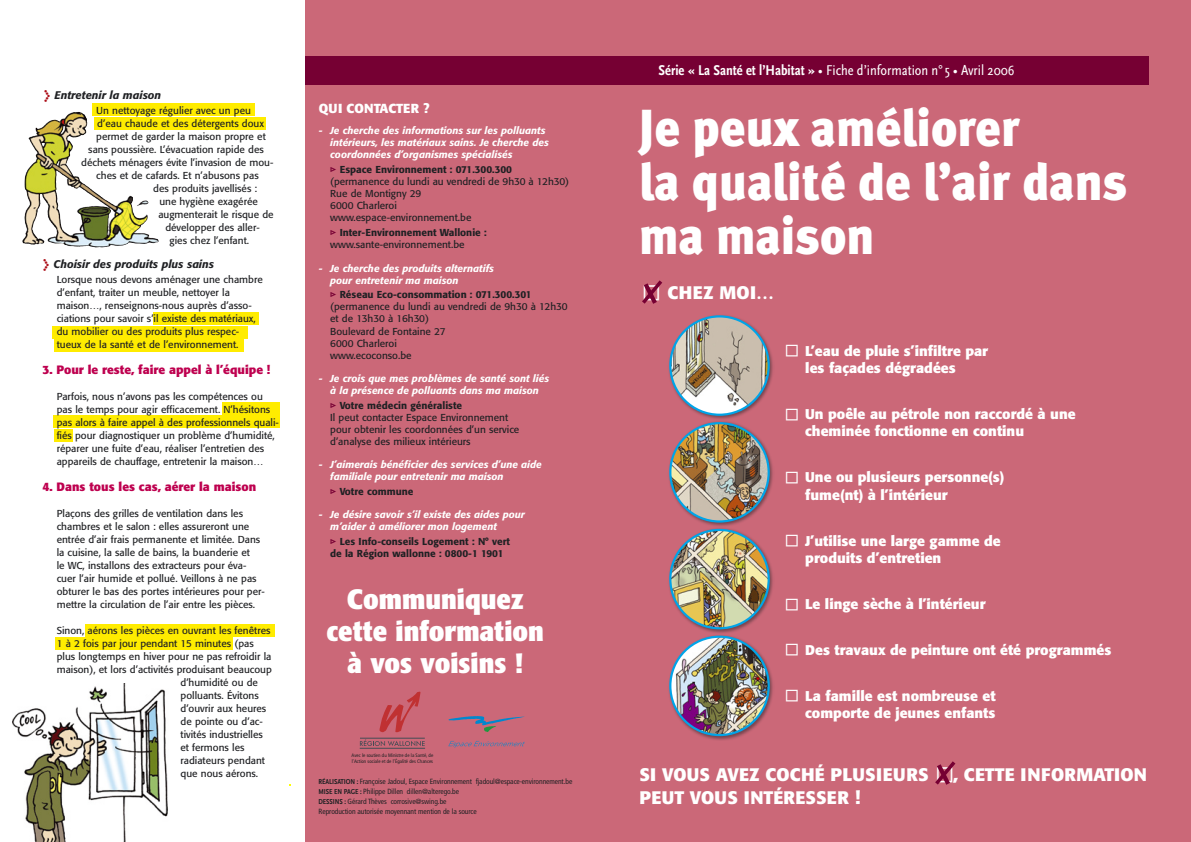
<style>
.page{position:relative;width:1191px;height:842px;background:#fff}
.page>*{position:absolute;margin:0;border:0;box-sizing:border-box;transform-origin:0 0}
.t1{font:900 52px/54px "Meta";color:#fff;scale:.95 1}
.t2{font:700 condensed 27.7px/32.1px "Formata";color:#fff;text-align:center;scale:1.09 1}
.t3{font:700 18px "Formata";letter-spacing:.02em;color:#fff}
.t4{font:14.8px "Scala Sans Regular Con";color:#fff}
.t5{font:700 14px/17.5px "Formata";color:#fff}
.t6{font:700 13px "Formata";color:#fff}
.t7{font:700 12px "Formata";color:#be004f}
.t8{font:italic 500 11px "Formata";color:#202124}
.t9{font:10px/13px "Formata";color:#202124}
.t10{font:italic 500 10px/12px "Formata";color:#fff}
.t11{font:500 10px/12px "Formata";color:#202124}
.t12{font:condensed 7.5px/10px "Frutiger";letter-spacing:-.01em;color:#202124}
.t13{font:condensed 5px/6px "Frutiger";color:#202124}
.s1{font-family:"Meta Black Caps Expert";font-weight:400;font-style:normal;color:#ac0d17}
.s2{font-family:"Meta Black Caps Expert";color:#760033}
.s3{font-weight:500}
.s4{font-family:"Meta Black Caps Expert";font-weight:400;color:#760033}
.s5{font-weight:400}
.s6{font-family:"Scala Sans Bold Con";font-stretch:normal}
.s7{font-family:"Scala Sans Bold Con"}
</style>
<div class="page">
<div style="left:85px;top:624px;width:190px;height:12px;background:#ffec00"></div>
<div style="left:55px;top:637px;width:178px;height:13px;background:#ffec00"></div>
<div style="left:222px;top:403px;width:57px;height:12px;background:#ffec00"></div>
<div style="left:54px;top:415px;width:226px;height:13px;background:#ffec00"></div>
<div style="left:54px;top:429px;width:19px;height:13px;background:#ffec00"></div>
<div style="left:153px;top:312px;width:106px;height:13px;background:#ffec00"></div>
<div style="left:52px;top:326px;width:195px;height:13px;background:#ffec00"></div>
<div style="left:54px;top:339px;width:190px;height:12px;background:#ffec00"></div>
<div style="left:92px;top:103px;width:162px;height:13px;background:#ffec00"></div>
<div style="left:94px;top:117px;width:172px;height:13px;background:#ffec00"></div>
<div style="left:305px;top:0;width:886px;height:842px;background:#cb6878"></div>
<div style="left:667px;top:527px;width:107px;height:107px;background:#202124;opacity:.5"></div>
<img style="left:670px;top:530px;width:98px;height:98px;border-radius:50%">
<div style="left:669px;top:529px;width:101px;height:100px;border:2px solid #00a4e8;border-radius:50%"></div>
<div style="left:667px;top:420px;width:107px;height:107px;background:#202124;opacity:.5"></div>
<img style="left:670px;top:423px;width:98px;height:98px;border-radius:50%">
<div style="left:669px;top:422px;width:101px;height:101px;border:2px solid #00a4e8;border-radius:50%"></div>
<div style="left:667px;top:633px;width:107px;height:108px;background:#202124;opacity:.5"></div>
<img style="left:670px;top:637px;width:98px;height:98px;border-radius:50%">
<div style="left:669px;top:636px;width:101px;height:100px;border:2px solid #00a4e8;border-radius:50%"></div>
<div style="left:667px;top:313px;width:107px;height:108px;background:#202124;opacity:.5"></div>
<img style="left:670px;top:316px;width:98px;height:99px;border-radius:50%">
<div style="left:669px;top:315px;width:101px;height:101px;border:2px solid #00a4e8;border-radius:50%"></div>
<div style="left:305px;top:57px;width:843px;height:28px;background:#760033"></div>
<svg style="left:448px;top:716px;width:76px;height:16px"></svg>
<svg style="left:448px;top:741px;width:77px;height:7px"></svg>
<svg style="left:360px;top:739px;width:65px;height:7px"></svg>
<svg style="left:379px;top:692px;width:42px;height:41px"></svg>
<hr style="left:360px;top:748px;width:65px;height:1px;background:#444c55">
<hr style="left:360px;top:738px;width:65px;height:1px;background:#444c55">
<img style="left:66px;top:114px;width:23px;height:74px">
<img style="left:13px;top:683px;width:155px;height:159px">
<svg style="left:642px;top:280px;width:20px;height:24px"></svg>
<svg style="left:935px;top:761px;width:21px;height:24px"></svg>
<p class="t8" style="left:44px;top:88px;width:119px"><span class="s1">l</span> Entretenir la maison</p>
<p class="t9" style="left:96px;top:104px;width:156px">Un nettoyage régulier avec un peu</p>
<p class="t9" style="left:97px;top:117px;width:168px">d’eau chaude et des détergents doux</p>
<p class="t9" style="left:96px;top:130px;width:171px">permet de garder la maison propre et</p>
<p class="t9" style="left:88px;top:143px;width:177px">sans poussière. L’évacuation rapide des</p>
<p class="t9" style="left:81px;top:156px;width:194px">déchets ménagers évite l’invasion de mou-</p>
<p class="t9" style="left:96px;top:169px;width:164px">ches et de cafards. Et n’abusons pas</p>
<p class="t9" style="left:153px;top:182px;width:105px">des produits javellisés :</p>
<p class="t9" style="left:159px;top:195px;width:100px">une hygiène exagérée</p>
<p class="t9" style="left:158px;top:208px;width:117px">augmenterait le risque de</p>
<p class="t9" style="left:165px;top:221px;width:96px">développer des aller-</p>
<p class="t9" style="left:169px;top:234px;width:81px">gies chez l’enfant.</p>
<p class="t8" style="left:43px;top:257px;width:173px"><span class="s1">l</span> Choisir des produits plus sains</p>
<p class="t9" style="left:57px;top:273px;width:208px">Lorsque nous devons aménager une chambre d’enfant, traiter un meuble, nettoyer la maison…, renseignons-nous auprès d’asso&shy;ciations pour savoir s’il existe des matériaux, du mobilier ou des produits plus respec&shy;tueux de la santé et de l’environnement.</p>
<p class="t7" style="left:43px;top:362px;width:229px">3. Pour le reste, faire appel à l’équipe !</p>
<p class="t9" style="left:57px;top:390px;width:224px">Parfois, nous n’avons pas les compétences ou pas le temps pour agir efficacement. N’hésitons pas alors à faire appel à des professionnels quali&shy;fiés pour diagnostiquer un problème d’humidité, réparer une fuite d’eau, réaliser l’entretien des appareils de chauffage, entretenir la maison…</p>
<p class="t7" style="left:43px;top:479px;width:215px">4. Dans tous les cas, aérer la maison</p>
<p class="t9" style="left:57px;top:507px;width:210px">Plaçons des grilles de ventilation dans les chambres et le salon : elles assureront une entrée d’air frais permanente et limitée. Dans la cuisine, la salle de bains, la buanderie et<br>le WC, installons des extracteurs pour éva&shy;cuer l’air humide et pollué. Veillons à ne pas obturer le bas des portes intérieures pour per&shy;mettre la circulation de l’air entre les pièces.</p>
<p class="t9" style="left:57px;top:624px;width:215px">Sinon, aérons les pièces en ouvrant les fenêtres</p>
<p class="t9" style="left:57px;top:637px;width:198px">1 à 2 fois par jour pendant 15 minutes (pas</p>
<p class="t9" style="left:57px;top:650px;width:216px">plus longtemps en hiver pour ne pas refroidir la</p>
<p class="t9" style="left:57px;top:663px;width:217px">maison), et lors d’activités produisant beaucoup</p>
<p class="t9" style="left:180px;top:676px;width:79px">d’humidité ou de</p>
<p class="t9" style="left:180px;top:689px;width:80px">polluants. Évitons</p>
<p class="t9" style="left:180px;top:702px;width:87px">d’ouvrir aux heures</p>
<p class="t9" style="left:180px;top:715px;width:84px">de pointe ou d’ac-</p>
<p class="t9" style="left:180px;top:728px;width:84px">tivités industrielles</p>
<p class="t9" style="left:180px;top:741px;width:65px">et fermons les</p>
<p class="t9" style="left:180px;top:754px;width:86px">radiateurs pendant</p>
<p class="t9" style="left:180px;top:767px;width:79px">que nous aérons.</p>
<h3 class="t6" style="left:319px;top:101px;width:112px">QUI CONTACTER ?</h3>
<p class="t10" style="left:330px;top:124px;width:220px;text-indent:-11px">- Je cherche des informations sur les polluants intérieurs, les matériaux sains. Je cherche des coordonnées d’organismes spécialisés</p>
<p class="t9" style="left:330px;top:163px;width:240px;line-height:12px"><span class="s2">t</span> <span class="s3">Espace Environnement : 071.300.300 </span>(permanence du lundi au vendredi de 9h30 à 12h30)<br>Rue de Montigny 29<br>6000 Charleroi<br>www.espace-environnement.be</p>
<p class="t11" style="left:330px;top:227px;width:158px"><span class="s4">t</span> Inter-Environnement Wallonie : <span class="s5">www.sante-environnement.be</span></p>
<p class="t10" style="left:330px;top:262px;width:165px;text-indent:-11px">- Je cherche des produits alternatifs pour entretenir ma maison</p>
<p class="t9" style="left:330px;top:289px;width:239px;line-height:12px"><span class="s2">t</span> <span class="s3">Réseau Eco-consommation : 071.300.301 </span>(permanence du lundi au vendredi de 9h30 à 12h30 et de 13h30 à 16h30)<br>Boulevard de Fontaine 27<br>6000 Charleroi<br>www.ecoconso.be</p>
<p class="t10" style="left:319px;top:372px;width:232px;text-align:center">- Je crois que mes problèmes de santé sont liés à la présence de polluants dans ma maison</p>
<p class="t9" style="left:330px;top:399px;width:191px;line-height:12px"><span class="s2">t</span> <span class="s3">Votre médecin généraliste<br></span>Il peut contacter Espace Environnement pour obtenir les coordonnées d’un service d’analyse des milieux intérieurs</p>
<p class="t10" style="left:330px;top:458px;width:213px;text-indent:-11px">- J’aimerais bénéficier des services d’une aide familiale pour entretenir ma maison</p>
<p class="t11" style="left:330px;top:485px;width:85px"><span class="s4">t</span> Votre commune</p>
<p class="t10" style="left:330px;top:509px;width:196px;text-indent:-11px">- Je désire savoir s’il existe des aides pour m’aider à améliorer mon logement</p>
<p class="t11" style="left:330px;top:535px;width:181px"><span class="s4">t</span> Les Info-conseils Logement : N° vert de la Région wallonne : 0800-1 1901</p>
<h2 class="t2" style="left:326px;top:582px;width:201px">Communiquez cette information à vos voisins !</h2>
<p class="t13" style="left:351px;top:753px;width:83px">Avec le soutien du Ministre de la Santé, de l’Action sociale et de l’Égalité des Chances</p>
<p class="t12" style="left:318px;top:777px;width:255px"><span class="s6">RÉALISATION :</span> Françoise Jadoul, Espace Environnement fjadoul@espace-environnement.be <span class="s6">MISE EN PAGE :</span> Philippe Dillen dillen@alterego.be<br><span class="s6">DESSINS :</span> Gérard Thèves corrosive@swing.be<br>Reproduction autorisée moyennant mention de la source</p>
<h3 class="t4" style="left:658px;top:62px;width:357px"><span class="s7">Série « La Santé et l’Habitat »</span> • Fiche d’information n°5 • Avril 2006</h3>
<h1 class="t1" style="left:639px;top:100px;width:515px">Je peux améliorer<br>la qualité de l’air dans ma maison</h1>
<h3 class="t3" style="left:667px;top:281px;width:108px">CHEZ MOI…</h3>
<h3 class="t5" style="left:805px;top:342px;width:184px">L’eau de pluie s’infiltre par les façades dégradées</h3>
<h3 class="t5" style="left:805px;top:405px;width:272px">Un poêle au pétrole non raccordé à une cheminée fonctionne en continu</h3>
<h3 class="t5" style="left:805px;top:468px;width:201px">Une ou plusieurs personne(s) fume(nt) à l’intérieur</h3>
<h3 class="t5" style="left:805px;top:532px;width:197px">J’utilise une large gamme de produits d’entretien</h3>
<h3 class="t5" style="left:805px;top:595px;width:182px">Le linge sèche à l’intérieur</h3>
<h3 class="t5" style="left:805px;top:641px;width:308px">Des travaux de peinture ont été programmés</h3>
<h3 class="t5" style="left:805px;top:687px;width:192px">La famille est nombreuse et comporte de jeunes enfants</h3>
<h3 class="t3" style="left:639px;top:763px;width:291px">SI VOUS AVEZ COCHÉ PLUSIEURS</h3>
<h3 class="t3" style="left:953px;top:763px;width:195px">, CETTE INFORMATION</h3>
<h3 class="t3" style="left:639px;top:786px;width:222px">PEUT VOUS INTÉRESSER !</h3>
</div>
